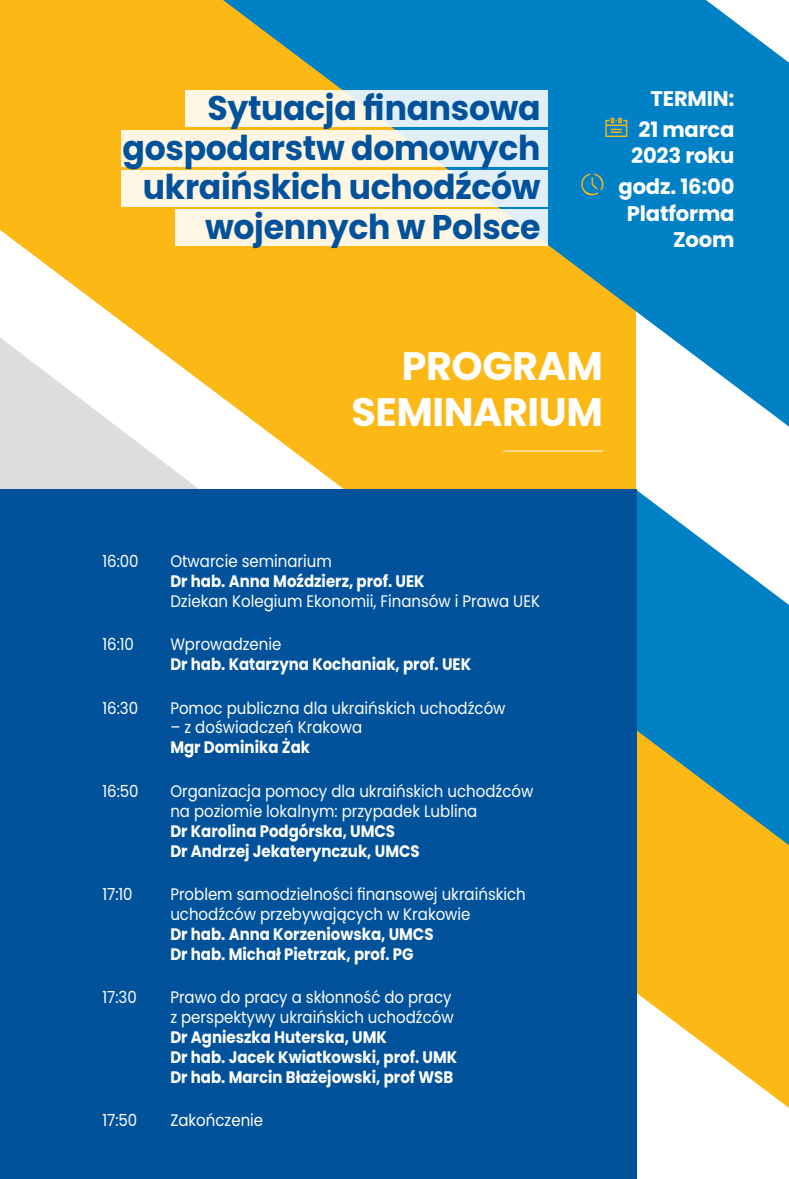
<style>
.page{position:relative;width:789px;height:1179px;background:#fff}
.page>*{position:absolute;margin:0;border:0;box-sizing:border-box;transform-origin:0 0}
.headline{font:700 39.64px/45.3px "Poppins";letter-spacing:-.01em;color:#fff;text-align:right}
.headline-2{font:700 34.21px/39.6px "Poppins";letter-spacing:-.01em;color:#01529b;text-align:right}
.headline-3{font:700 21.18px/26.2px "Poppins";letter-spacing:-.01em;color:#fff;text-align:center}
.body_text_center{font:16.62px/19.9px "Poppins";color:#fff;scale:.9 1}
.body_text_center-2{font:700 16.62px/19.9px "Poppins";color:#fff;scale:.9 1}
.s1{font-weight:700}
.s2{font-weight:400}
</style>
<div class="page">
<svg style="left:636px;top:845px;width:153px;height:262px;fill:#fcb814"></svg>
<svg style="left:636px;top:489px;width:153px;height:356px;fill:#0080c5"></svg>
<div style="left:0;top:489px;width:636px;height:689px;background:#01529b"></div>
<div style="left:0;top:0;width:636px;height:489px;background:#fcb814"></div>
<svg style="left:223px;top:0;width:566px;height:426px;background:#4b96a3"></svg>
<svg style="left:0;top:290px;width:575px;height:199px"></svg>
<svg style="left:185px;top:90px;width:363px;height:37px;background:#eff2ec"></svg>
<svg style="left:122px;top:130px;width:426px;height:37px;background:#f5f3e8"></svg>
<svg style="left:122px;top:170px;width:426px;height:36px;background:#f8f4e5"></svg>
<div style="left:176px;top:210px;width:372px;height:36px;background:#fef6e2"></div>
<hr style="left:503px;top:450px;width:100px;height:1px;background:#fff">
<svg style="left:605px;top:117px;width:22px;height:20px"></svg>
<svg style="left:581px;top:173px;width:22px;height:22px"></svg>
<p class="headline-2" style="left:123px;top:88px;width:419px">Sytuacja finansowa gospodarstw domowych ukraińskich uchodźców wojennych w Polsce</p>
<p class="headline-3" style="left:650px;top:85px;width:85px">TERMIN:</p>
<p class="headline-3" style="left:631px;top:116px;width:105px">21 marca<br>2023 roku</p>
<p class="headline-3" style="left:618px;top:174px;width:117px;text-align:right">godz. 16:00<br>Platforma<br>Zoom</p>
<p class="headline" style="left:351px;top:344px;width:253px">PROGRAM<br>SEMINARIUM</p>
<p class="body_text_center" style="left:102px;top:551px;width:42px">16:00</p>
<p class="body_text_center" style="left:170px;top:551px;width:412px">Otwarcie seminarium<br><span class="s1">Dr hab. Anna Moździerz, prof. UEK<br></span>Dziekan Kolegium Ekonomii, Finansów i Prawa UEK</p>
<p class="body_text_center" style="left:102px;top:634px;width:37px">16:10</p>
<p class="body_text_center-2" style="left:170px;top:634px;width:336px"><span class="s2">Wprowadzenie<br></span>Dr hab. Katarzyna Kochaniak, prof. UEK</p>
<p class="body_text_center" style="left:102px;top:697px;width:41px">16:30</p>
<p class="body_text_center" style="left:170px;top:697px;width:374px">Pomoc publiczna dla ukraińskich uchodźców</p>
<p class="body_text_center" style="left:170px;top:717px;width:215px">– z doświadczeń Krakowa<br><span class="s1">Mgr Dominika Żak</span></p>
<p class="body_text_center" style="left:102px;top:781px;width:42px">16:50</p>
<p class="body_text_center" style="left:170px;top:781px;width:405px">Organizacja pomocy dla ukraińskich uchodźców na poziomie lokalnym: przypadek Lublina<br><span class="s1">Dr Karolina Podgórska, UMCS<br>Dr Andrzej Jekaterynczuk, UMCS</span></p>
<p class="body_text_center" style="left:102px;top:884px;width:35px">17:10</p>
<p class="body_text_center" style="left:170px;top:884px;width:396px">Problem samodzielności finansowej ukraińskich uchodźców przebywających w Krakowie<br><span class="s1">Dr hab. Anna Korzeniowska, UMCS<br>Dr hab. Michał Pietrzak, prof. PG</span></p>
<p class="body_text_center" style="left:102px;top:987px;width:40px">17:30</p>
<p class="body_text_center-2" style="left:170px;top:987px;width:320px"><span class="s2">Prawo do pracy a skłonność do pracy z perspektywy ukraińskich uchodźców </span>Dr Agnieszka Huterska, UMK<br>Dr hab. Jacek Kwiatkowski, prof. UMK Dr hab. Marcin Błażejowski, prof WSB</p>
<p class="body_text_center" style="left:102px;top:1110px;width:40px">17:50</p>
<p class="body_text_center" style="left:170px;top:1110px;width:105px">Zakończenie</p>
</div>
